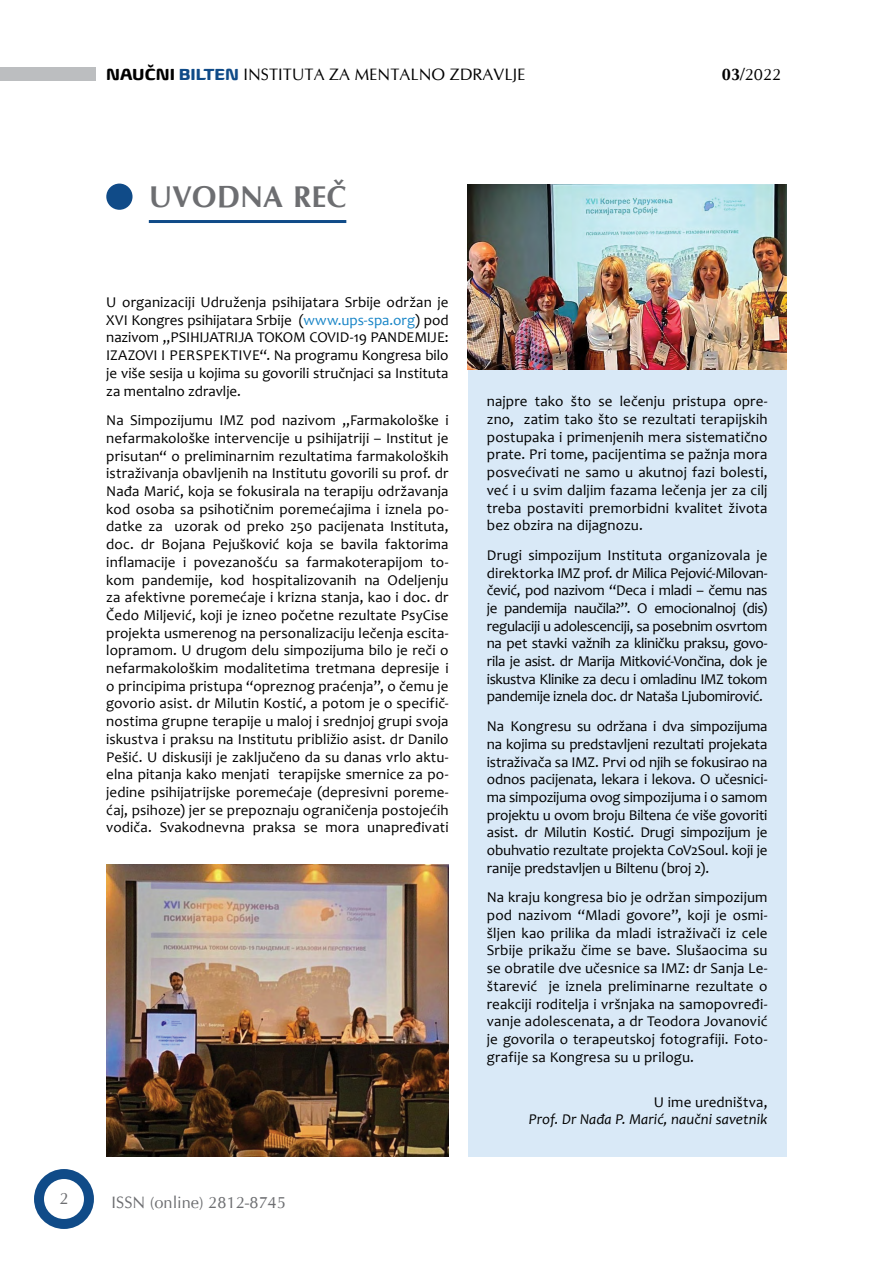
<style>
.page{position:relative;width:893px;height:1263px;background:#fff}
.page>*{position:absolute;margin:0;border:0;box-sizing:border-box;transform-origin:0 0}
.Naslov{font:700 30px "CG Omega";color:#6d6e71}
.t1{font:16.5px "CG Omega";color:#000}
.t2{font:16.5px "CG Omega";color:#6d6e71}
.Body_text{font:15px/17.7px "Candara";color:#000;text-align:justify}
.Body_text-2{font:italic 15px/17.7px "Candara";letter-spacing:.005em;color:#000;text-align:right}
.s1{font-family:"Biome W04";font-weight:700}
.s2{font-family:"Biome W04";font-weight:700;color:#104b88}
.s3{font-weight:700}
.s4{color:#1885c7}
.s5{font-style:normal}
</style>
<div class="page">
<div style="left:34px;top:1169px;width:60px;height:60px;background:#104b88;border-radius:50%"></div>
<div style="left:44px;top:1179px;width:40px;height:40px;background:#fff;border-radius:50%"></div>
<div style="left:0;top:67px;width:96px;height:14px;background:#bcbec0"></div>
<div style="left:468px;top:277px;width:319px;height:880px;background:#d9e9f7"></div>
<hr style="left:149px;top:220px;width:197px;height:3px;background:#104b88">
<div style="left:106px;top:184px;width:27px;height:26px;background:#104b88;border-radius:50%"></div>
<img style="left:468px;top:185px;width:319px;height:184px">
<img style="left:106px;top:865px;width:342px;height:292px">
<p class="t2" style="left:59px;top:1188px;width:11px">2</p>
<p class="t1" style="left:106px;top:64px;width:421px"><span class="s1">NAUČNI</span> <span class="s2">BILTEN</span> INSTITUTA ZA MENTALNO ZDRAVLJE</p>
<p class="t1" style="left:722px;top:65px;width:61px"><span class="s3">03</span>/2022</p>
<p class="Naslov" style="left:149px;top:178px;width:199px">UVODNA REČ</p>
<p class="Body_text" style="left:106px;top:293px;width:344px">U organizaciji Udruženja psihijatara Srbije održan je XVI Kongres psihijatara Srbije (<span class="s4">www.ups-spa.org</span>) pod nazivom „PSIHIJATRIJA TOKOM COVID-19 PANDEMIJE:<br>IZAZOVI I PERSPEKTIVE“. Na programu Kongresa bilo je više sesija u kojima su govorili stručnjaci sa Instituta za mentalno zdravlje.</p>
<p class="Body_text" style="left:106px;top:411px;width:344px">Na Simpozijumu IMZ pod nazivom „Farmakološke i nefarmakološke intervencije u psihijatriji – Institut je prisutan“ o preliminarnim rezultatima farmakoloških istraživanja obavljenih na Institutu govorili su prof. dr Nađa Marić, koja se fokusirala na terapiju održavanja kod osoba sa psihotičnim poremećajima i iznela po&shy;datke za uzorak od preko 250 pacijenata Instituta, doc. dr Bojana Pejušković koja se bavila faktorima inflamacije i povezanošću sa farmakoterapijom to&shy;kom pandemije, kod hospitalizovanih na Odeljenju za afektivne poremećaje i krizna stanja, kao i doc. dr Čedo Miljević, koji je izneo početne rezultate PsyCise projekta usmerenog na personalizaciju lečenja escita&shy;lopramom. U drugom delu simpozijuma bilo je reči o nefarmakološkim modalitetima tretmana depresije i o principima pristupa “opreznog praćenja”, o čemu je govorio asist. dr Milutin Kostić, a potom je o specifič&shy;nostima grupne terapije u maloj i srednjoj grupi svoja iskustva i praksu na Institutu približio asist. dr Danilo Pešić. U diskusiji je zaključeno da su danas vrlo aktu&shy;elna pitanja kako menjati terapijske smernice za po&shy;jedine psihijatrijske poremećaje (depresivni poreme&shy;ćaj, psihoze) jer se prepoznaju ograničenja postojećih vodiča. Svakodnevna praksa se mora unapređivati</p>
<p class="t2" style="left:112px;top:1193px;width:176px">ISSN (online) 2812-8745</p>
<p class="Body_text" style="left:487px;top:393px;width:282px">najpre tako što se lečenju pristupa opre&shy;zno, zatim tako što se rezultati terapijskih postupaka i primenjenih mera sistematično prate. Pri tome, pacijentima se pažnja mora posvećivati ne samo u akutnoj fazi bolesti, već i u svim daljim fazama lečenja jer za cilj treba postaviti premorbidni kvalitet života bez obzira na dijagnozu.</p>
<p class="Body_text" style="left:487px;top:546px;width:282px">Drugi simpozijum Instituta organizovala je direktorka IMZ prof. dr Milica Pejović-Milovan&shy;čević, pod nazivom “Deca i mladi – čemu nas je pandemija naučila?”. O emocionalnoj (dis) regulaciji u adolescenciji, sa posebnim osvrtom na pet stavki važnih za kliničku praksu, govo&shy;rila je asist. dr Marija Mitković-Vončina, dok je iskustva Klinike za decu i omladinu IMZ tokom pandemije iznela doc. dr Nataša Ljubomirović.</p>
<p class="Body_text" style="left:487px;top:717px;width:282px">Na Kongresu su održana i dva simpozijuma na kojima su predstavljeni rezultati projekata istraživača sa IMZ. Prvi od njih se fokusirao na odnos pacijenata, lekara i lekova. O učesnici&shy;ma simpozijuma ovog simpozijuma i o samom projektu u ovom broju Biltena će više govoriti asist. dr Milutin Kostić. Drugi simpozijum je obuhvatio rezultate projekta CoV2Soul. koji je ranije predstavljen u Biltenu (broj 2).</p>
<p class="Body_text" style="left:487px;top:889px;width:282px">Na kraju kongresa bio je održan simpozijum pod nazivom “Mladi govore”, koji je osmi&shy;šljen kao prilika da mladi istraživači iz cele Srbije prikažu čime se bave. Slušaocima su se obratile dve učesnice sa IMZ: dr Sanja Le&shy;štarević je iznela preliminarne rezultate o reakciji roditelja i vršnjaka na samopovređi&shy;vanje adolescenata, a dr Teodora Jovanović je govorila o terapeutskoj fotografiji. Foto&shy;grafije sa Kongresa su u prilogu.</p>
<p class="Body_text-2" style="left:529px;top:1093px;width:240px"><span class="s5">U ime uredništva,<br></span>Prof. Dr Nađa P. Marić, naučni savetnik</p>
</div>
